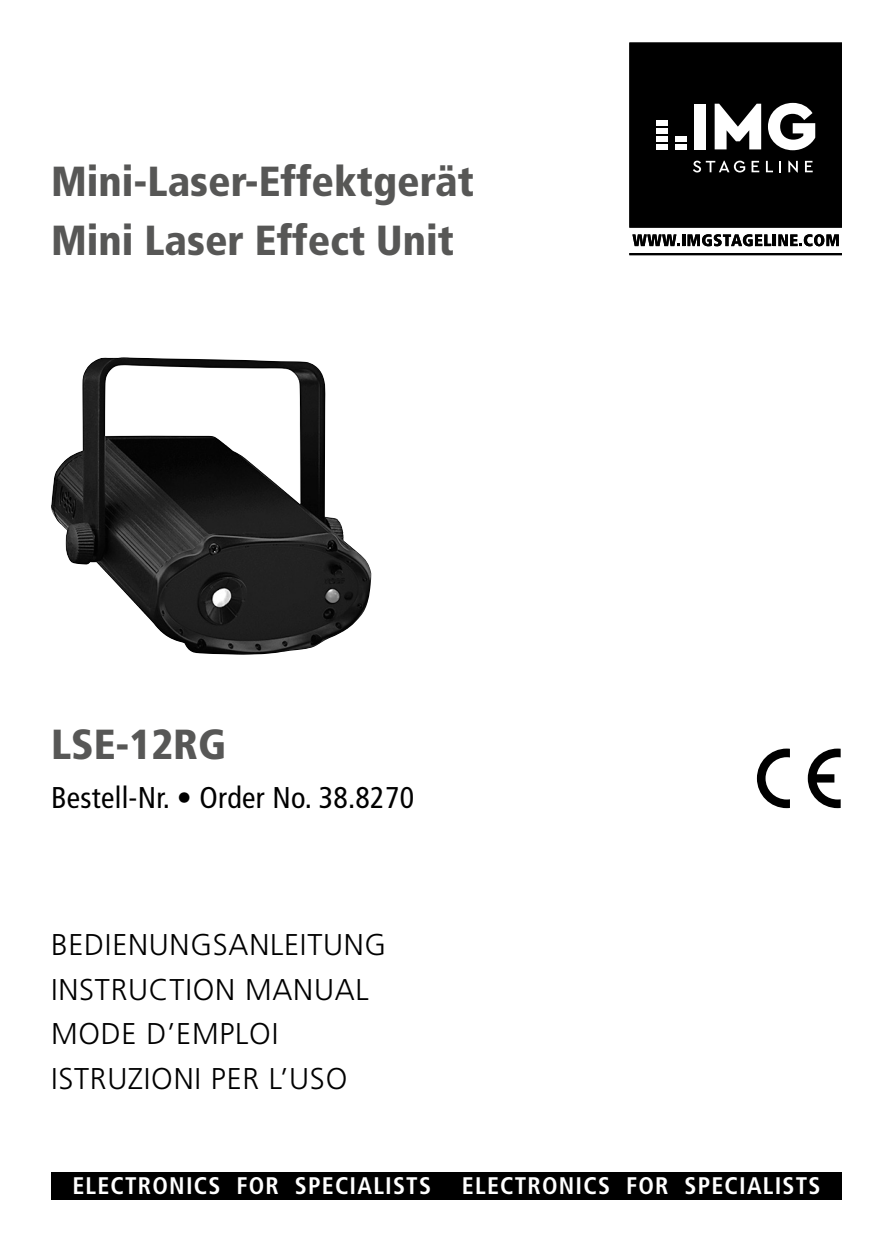
<style>
.page{position:relative;width:893px;height:1259px;background:#fff}
.page>*{position:absolute;margin:0;border:0;box-sizing:border-box;transform-origin:0 0}
.t1{font:900 condensed 42px/58.8px "Frutiger LT Pro";color:#575756}
.t2{font:300 30px/44.4px "Frutiger LT Pro";letter-spacing:.025em;color:#000}
.t3{font:condensed 30px "Frutiger LT Pro";letter-spacing:.01em;color:#000}
.t4{font:700 condensed 24px "Frutiger LT Pro";letter-spacing:.05em;color:#fff}
</style>
<div class="page">
<svg style="left:629px;top:43px;width:213px;height:212px;background:#151515"></svg>
<svg style="left:632px;top:234px;width:207px;height:12px"></svg>
<div style="left:675px;top:136px;width:12px;height:5px;background:#fff"></div>
<div style="left:675px;top:144px;width:12px;height:5px;background:#fff"></div>
<div style="left:656px;top:120px;width:12px;height:5px;background:#fff"></div>
<div style="left:656px;top:128px;width:12px;height:5px;background:#fff"></div>
<div style="left:656px;top:136px;width:12px;height:5px;background:#fff"></div>
<div style="left:656px;top:144px;width:12px;height:5px;background:#fff"></div>
<div style="left:694px;top:104px;width:11px;height:45px;background:#fff"></div>
<svg style="left:715px;top:104px;width:46px;height:45px"></svg>
<svg style="left:768px;top:103px;width:47px;height:47px"></svg>
<svg style="left:693px;top:161px;width:52px;height:11px"></svg>
<svg style="left:751px;top:161px;width:8px;height:11px"></svg>
<svg style="left:766px;top:161px;width:7px;height:11px"></svg>
<svg style="left:779px;top:161px;width:2px;height:11px"></svg>
<svg style="left:788px;top:161px;width:10px;height:11px"></svg>
<svg style="left:805px;top:161px;width:8px;height:11px"></svg>
<div style="left:51px;top:1171px;width:791px;height:28px;background:#000"></div>
<svg style="left:757px;top:748px;width:84px;height:60px"></svg>
<img style="left:51px;top:357px;width:320px;height:298px">
<h1 class="t1" style="left:51px;top:152px;width:425px">Mini-Laser-Effektgerät<br>Mini Laser Effect Unit</h1>
<h1 class="t1" style="left:51px;top:715px;width:177px">LSE-12RG</h1>
<p class="t3" style="left:51px;top:780px;width:365px">Bestell-Nr. • Order No. 38.8270</p>
<p class="t2" style="left:51px;top:923px;width:337px">BEDIENUNGSANLEITUNG<br>INSTRUCTION MANUAL<br>MODE D’EMPLOI<br>ISTRUZIONI PER L’USO</p>
<p class="t4" style="left:72px;top:1171px;width:360px">ELECTRONICS FOR SPECIALISTS</p>
<p class="t4" style="left:462px;top:1171px;width:360px">ELECTRONICS FOR SPECIALISTS</p>
</div>
